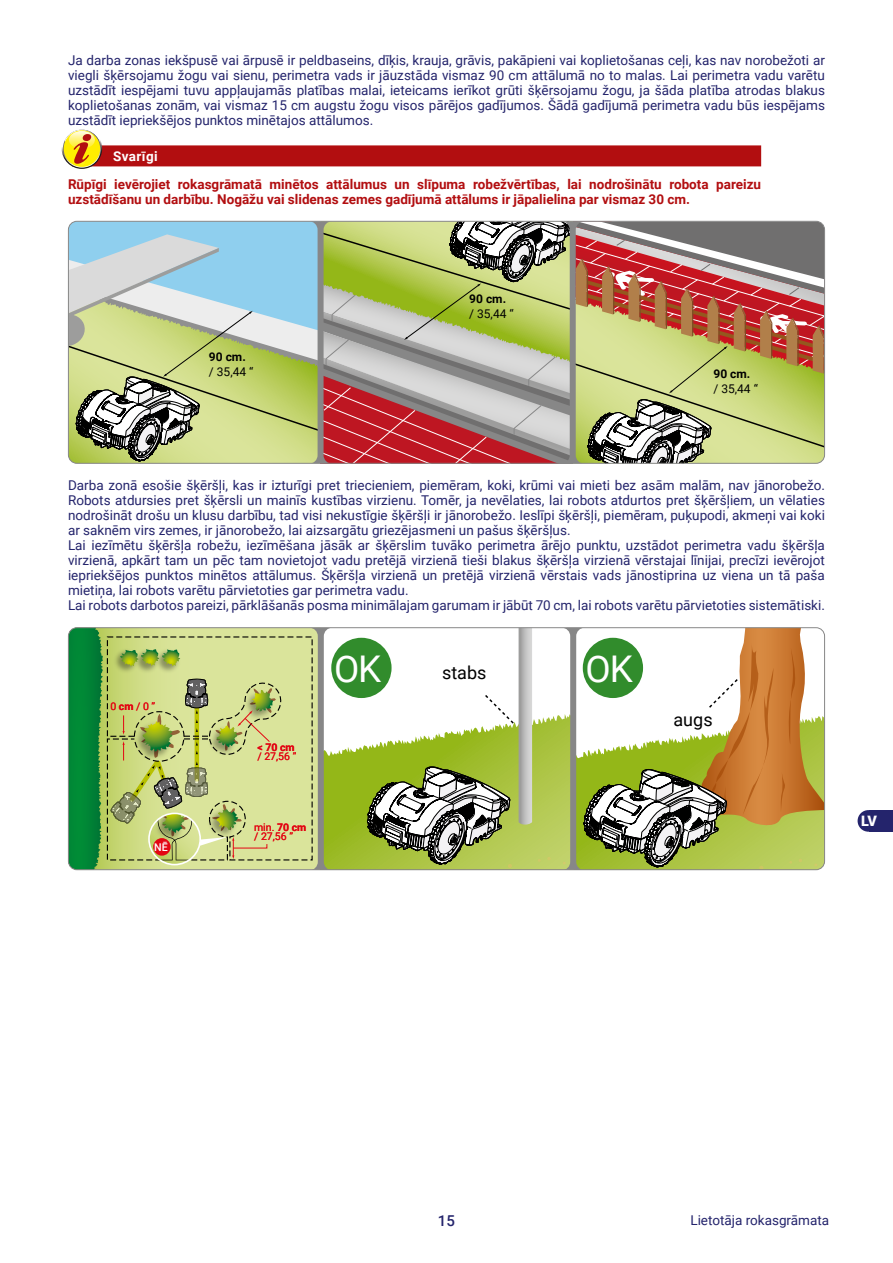
<style>
.page{position:relative;width:893px;height:1263px;background:#fff}
.page>*{position:absolute;margin:0;border:0;box-sizing:border-box;transform-origin:0 0}
.t1{font:36.75px "Roboto";color:#fff}
.t2{font:18px "Roboto";color:#000}
.t3{font:500 15px "Roboto";color:#24246c}
.t4{font:900 14.4px "Roboto";color:#fff}
.t5{font:13.5px/15px "Roboto";color:#24246c;text-align:justify}
.t6{font:700 13.5px/15px "Roboto";color:#b20e10}
.t7{font:700 13.5px "Roboto";letter-spacing:.03em;color:#fff}
.t8{font:12px "Roboto";color:#000}
.t9{font:700 12px "Roboto";color:#000}
.t10{font:500 10.65px "Roboto";color:#fff}
.t11{font:10.5px/9px "Roboto";color:#e30613}
.t12{font:700 10.5px "Roboto";color:#e30613}
.s1{font-weight:700}
</style>
<div class="page">
<div style="left:868px;top:810px;width:25px;height:22px;background:#24246c"></div>
<div style="left:858px;top:810px;width:21px;height:22px;background:#24246c;border-radius:50%"></div>
<div style="left:72px;top:145px;width:689px;height:21px;background:#b20e10"></div>
<svg style="left:62px;top:128px;width:40px;height:41px"></svg>
<svg style="left:63px;top:130px;width:38px;height:38px"></svg>
<svg style="left:64px;top:130px;width:36px;height:37px"></svg>
<svg style="left:65px;top:130px;width:34px;height:34px"></svg>
<svg style="left:68px;top:221px;width:757px;height:242px;background:#b2aa88"></svg>
<div style="left:68px;top:221px;width:757px;height:243px;border:1px solid #878787;border-radius:9px"></div>
<div style="left:284px;top:636px;width:25px;height:225px;background:#dae49b"></div>
<svg style="left:68px;top:628px;width:216px;height:242px;background:#a6c375"></svg>
<svg style="left:309px;top:628px;width:516px;height:242px"></svg>
<div style="left:153px;top:838px;width:18px;height:18px;background:#e30613;border-radius:50%"></div>
<div style="left:583px;top:638px;width:60px;height:60px;background:#318c2c;border-radius:50%"></div>
<div style="left:331px;top:638px;width:61px;height:60px;background:#318c2c;border-radius:50%"></div>
<div style="left:68px;top:627px;width:757px;height:243px;border:1px solid #878787;border-radius:9px"></div>
<p class="t5" style="left:68px;top:52px;width:758px">Ja darba zonas iekšpusē vai ārpusē ir peldbaseins, dīķis, krauja, grāvis, pakāpieni vai koplietošanas ceļi, kas nav norobežoti ar viegli šķērsojamu žogu vai sienu, perimetra vads ir jāuzstāda vismaz 90 cm attālumā no to malas. Lai perimetra vadu varētu uzstādīt iespējami tuvu appļaujamās platības malai, ieteicams ierīkot grūti šķērsojamu žogu, ja šāda platība atrodas blakus koplietošanas zonām, vai vismaz 15 cm augstu žogu visos pārējos gadījumos. Šādā gadījumā perimetra vadu būs iespējams uzstādīt iepriekšējos punktos minētajos attālumos.</p>
<p class="t7" style="left:113px;top:147px;width:46px">Svarīgi</p>
<p class="t6" style="left:68px;top:176px;width:695px">Rūpīgi ievērojiet rokasgrāmatā minētos attālumus un slīpuma robežvērtības, lai nodrošinātu robota pareizu uzstādīšanu un darbību. Nogāžu vai slidenas zemes gadījumā attālums ir jāpalielina par vismaz 30 cm.</p>
<p class="t9" style="left:209px;top:349px;width:38px">90 cm.</p>
<p class="t8" style="left:209px;top:363px;width:46px">/ 35,44 “</p>
<p class="t9" style="left:469px;top:291px;width:38px">90 cm.</p>
<p class="t8" style="left:469px;top:305px;width:46px">/ 35,44 “</p>
<p class="t9" style="left:713px;top:366px;width:38px">90 cm.</p>
<p class="t8" style="left:713px;top:380px;width:46px">/ 35,44 “</p>
<p class="t5" style="left:68px;top:477px;width:758px;text-align:left">Darba zonā esošie šķēršļi, kas ir izturīgi pret triecieniem, piemēram, koki, krūmi vai mieti bez asām malām, nav jānorobežo.<br>Robots atdursies pret šķērsli un mainīs kustības virzienu. Tomēr, ja nevēlaties, lai robots atdurtos pret šķēršļiem, un vēlaties nodrošināt drošu un klusu darbību, tad visi nekustīgie šķēršļi ir jānorobežo. Ieslīpi šķēršļi, piemēram, puķupodi, akmeņi vai koki ar saknēm virs zemes, ir jānorobežo, lai aizsargātu griezējasmeni un pašus šķēršļus.<br>Lai iezīmētu šķēršļa robežu, iezīmēšana jāsāk ar šķērslim tuvāko perimetra ārējo punktu, uzstādot perimetra vadu šķēršļa virzienā, apkārt tam un pēc tam novietojot vadu pretējā virzienā tieši blakus šķēršļa virzienā vērstajai līnijai, precīzi ievērojot iepriekšējos punktos minētos attālumus. Šķēršļa virzienā un pretējā virzienā vērstais vads jānostiprina uz viena un tā paša mietiņa, lai robots varētu pārvietoties gar perimetra vadu.<br>Lai robots darbotos pareizi, pārklāšanās posma minimālajam garumam ir jābūt 70 cm, lai robots varētu pārvietoties sistemātiski.</p>
<p class="t11" style="left:110px;top:701px;width:46px">0 <span class="s1">cm</span> / 0 ”</p>
<p class="t10" style="left:154px;top:839px;width:15px">NĒ</p>
<p class="t12" style="left:257px;top:739px;width:39px">&lt; 70 cm</p>
<p class="t11" style="left:257px;top:751px;width:40px">/ 27,56 ”</p>
<p class="t11" style="left:254px;top:822px;width:54px">min. <span class="s1">70 cm </span>/ 27,56 ”</p>
<h1 class="t1" style="left:334px;top:643px;width:49px">OK</h1>
<h2 class="t2" style="left:442px;top:660px;width:46px">stabs</h2>
<h1 class="t1" style="left:585px;top:643px;width:49px">OK</h1>
<h2 class="t2" style="left:673px;top:707px;width:41px">augs</h2>
<p class="t4" style="left:861px;top:811px;width:17px">LV</p>
<p class="t3" style="left:438px;top:1210px;width:19px">15</p>
<p class="t5" style="left:690px;top:1212px;width:140px">Lietotāja rokasgrāmata</p>
</div>
